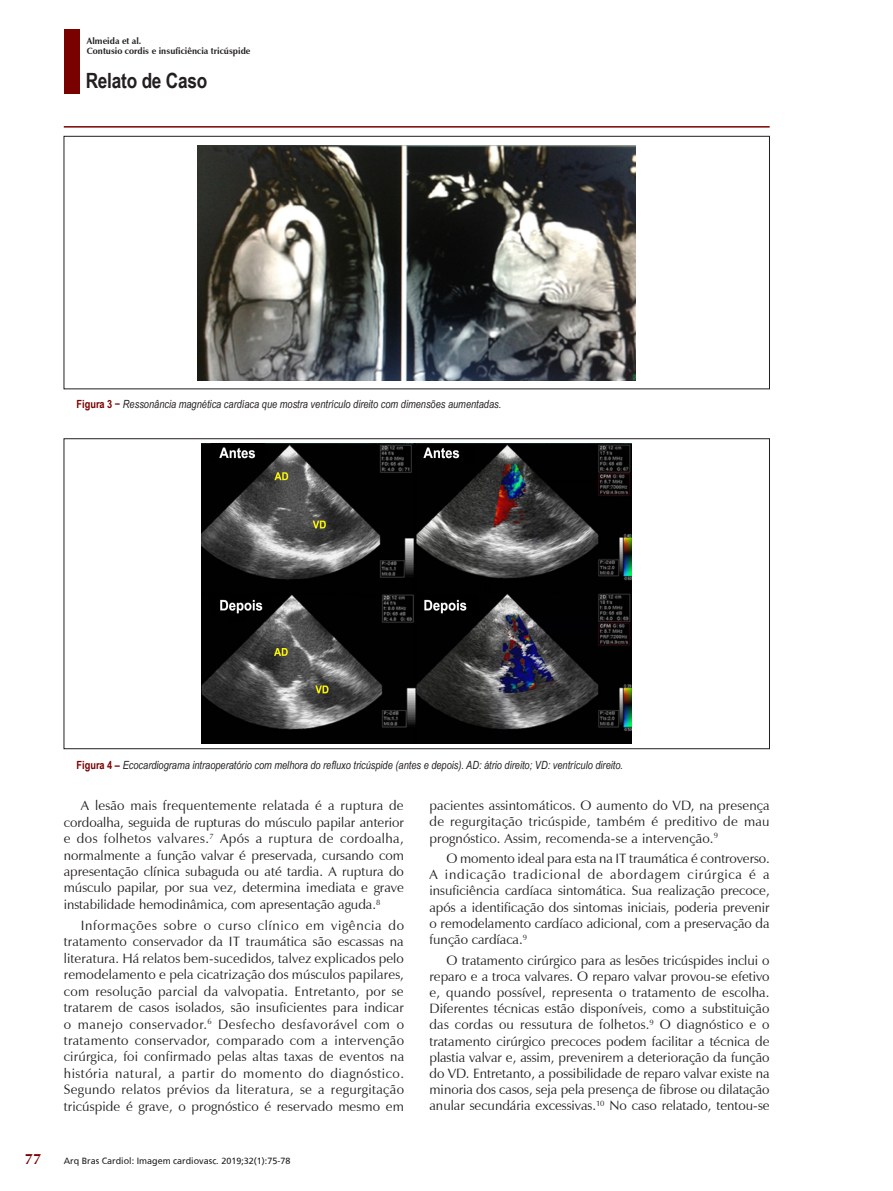
<style>
.page{position:relative;width:893px;height:1191px;background:#fff}
.page>*{position:absolute;margin:0;border:0;box-sizing:border-box;transform-origin:0 0}
.t1{font:700 21px "Arial Narrow";letter-spacing:-.01em;color:#231f20}
.t2{font:700 15px "Zapf Humanist 601 BT";color:#790100}
._01-TEXTO_BASICO{font:13.5px/16.5px "Zapf Humanist 601 BT";color:#231f20;text-align:justify}
._06_-_LEGENDA_FIGURA{font:italic 11.25px "Arial Narrow";color:#231f20}
.t3{font:700 9px/10.8px "Zapf Humanist 601 BT";color:#231f20}
.t4{font:9px "Frutiger";color:#231f20}
.s1{font-weight:700;font-style:normal;color:#790100}
</style>
<div class="page">
<hr style="left:64px;top:126px;width:706px;height:2px;background:#790100">
<div style="left:64px;top:29px;width:16px;height:65px;background:#790100"></div>
<div style="left:64px;top:136px;width:706px;height:253px;border:1px solid #231f20"></div>
<img style="left:198px;top:145px;width:438px;height:235px">
<img style="left:202px;top:443px;width:430px;height:301px">
<p class="t3" style="left:87px;top:35px;width:165px">Almeida et al.<br>Contusio cordis e insuficiência tricúspide</p>
<h1 class="t1" style="left:86px;top:65px;width:123px">Relato de Caso</h1>
<p class="_06_-_LEGENDA_FIGURA" style="left:77px;top:396px;width:426px"><span class="s1">Figura 3 −</span> Ressonância magnética cardíaca que mostra ventrículo direito com dimensões aumentadas.</p>
<p class="t2" style="left:25px;top:1149px;width:18px">77</p>
<p class="_06_-_LEGENDA_FIGURA" style="left:77px;top:757px;width:548px"><span class="s1">Figura 4 –</span> Ecocardiograma intraoperatório com melhora do refluxo tricúspide (antes e depois). AD: átrio direito; VD: ventrículo direito.</p>
<p class="_01-TEXTO_BASICO" style="left:64px;top:797px;width:342px;text-indent:17px">A lesão mais frequentemente relatada é a ruptura de cordoalha, seguida de rupturas do músculo papilar anterior e dos folhetos valvares.<sup>7</sup> Após a ruptura de cordoalha, normalmente a função valvar é preservada, cursando com apresentação clínica subaguda ou até tardia. A ruptura do músculo papilar, por sua vez, determina imediata e grave instabilidade hemodinâmica, com apresentação aguda.<sup>8</sup></p>
<p class="_01-TEXTO_BASICO" style="left:64px;top:916px;width:342px;text-indent:17px">Informações sobre o curso clínico em vigência do tratamento conservador da IT traumática são escassas na literatura. Há relatos bem-sucedidos, talvez explicados pelo remodelamento e pela cicatrização dos músculos papilares, com resolução parcial da valvopatia. Entretanto, por se tratarem de casos isolados, são insuficientes para indicar o manejo conservador.<sup>6</sup> Desfecho desfavorável com o tratamento conservador, comparado com a intervenção cirúrgica, foi confirmado pelas altas taxas de eventos na história natural, a partir do momento do diagnóstico.<br>Segundo relatos prévios da literatura, se a regurgitação tricúspide é grave, o prognóstico é reservado mesmo em</p>
<p class="_01-TEXTO_BASICO" style="left:429px;top:797px;width:342px">pacientes assintomáticos. O aumento do VD, na presença de regurgitação tricúspide, também é preditivo de mau prognóstico. Assim, recomenda-se a intervenção.<sup>9</sup></p>
<p class="_01-TEXTO_BASICO" style="left:429px;top:850px;width:342px;text-indent:17px">O momento ideal para esta na IT traumática é controverso.<br>A indicação tradicional de abordagem cirúrgica é a insuficiência cardíaca sintomática. Sua realização precoce, após a identificação dos sintomas iniciais, poderia prevenir o remodelamento cardíaco adicional, com a preservação da função cardíaca.<sup>9</sup></p>
<p class="_01-TEXTO_BASICO" style="left:429px;top:951px;width:342px;text-indent:17px">O tratamento cirúrgico para as lesões tricúspides inclui o reparo e a troca valvares. O reparo valvar provou-se efetivo e, quando possível, representa o tratamento de escolha.<br>Diferentes técnicas estão disponíveis, como a substituição das cordas ou ressutura de folhetos.<sup>9</sup> O diagnóstico e o tratamento cirúrgico precoces podem facilitar a técnica de plastia valvar e, assim, prevenirem a deterioração da função do VD. Entretanto, a possibilidade de reparo valvar existe na minoria dos casos, seja pela presença de fibrose ou dilatação anular secundária excessivas.<sup>10</sup> No caso relatado, tentou-se</p>
<p class="t4" style="left:64px;top:1155px;width:228px">Arq Bras Cardiol: Imagem cardiovasc. 2019;32(1):75-78</p>
</div>
